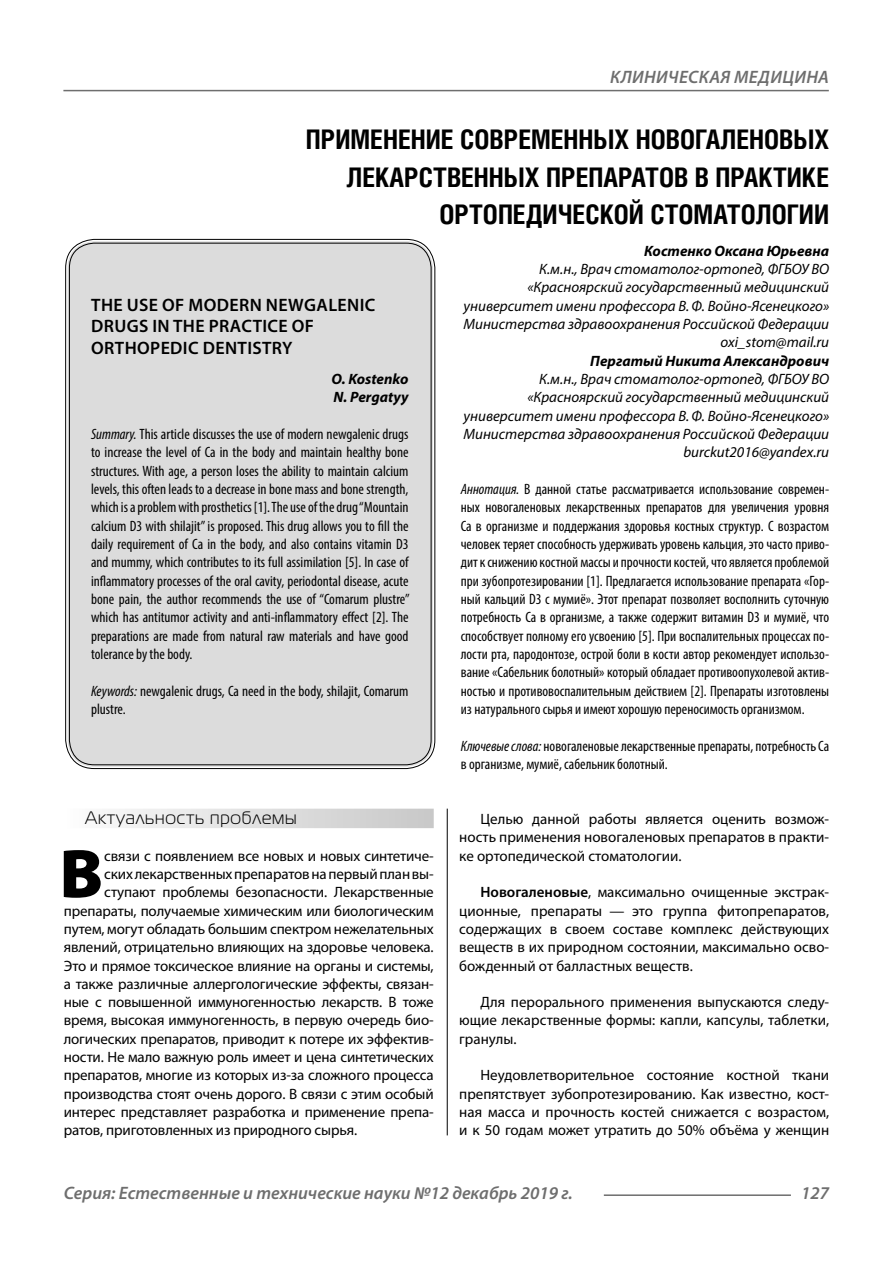
<style>
.page{position:relative;width:893px;height:1263px;background:#fff}
.page>*{position:absolute;margin:0;border:0;box-sizing:border-box;transform-origin:0 0}
.Bukvica{font:900 69.3px "Myriad Pro";color:#000}
.Header{font:700 27px/37.5px "Helios Cond C";color:#000;text-align:right}
.t1{font:italic 600 18px "Myriad Pro";color:#6e6e6e}
.Header-eng{font:600 18px/21.6px "Myriad Pro";letter-spacing:.02em;color:#000}
.Subheader{font:18px "Magistral C";letter-spacing:.05em;color:#000}
.Annotation-rus{font:condensed 15px/18.3px "Myriad Pro";color:#000;text-align:justify}
.Annotation-eng{font:condensed 15px/18.3px "Myriad Pro";color:#000;text-align:justify}
.Bukvica-2{font:15px "Myriad Pro";letter-spacing:-.01em;color:#000}
.Normal{font:15px/18.3px "Myriad Pro";color:#000;text-align:justify}
.Author-doc{font:italic 15px/18.3px "Myriad Pro";color:#000;text-align:right}
.Author{font:italic 700 15px "Myriad Pro";color:#000}
.Author-email{font:italic 15px "Myriad Pro";color:#000}
.Author-eng{font:italic 700 15px "Myriad Pro";color:#000}
.s1{font-style:italic}
.s2{font-weight:600}
</style>
<div class="page">
<hr style="left:447px;top:128px;width:1px;height:1007px;background:#000">
<div style="left:43px;top:0;width:786px;height:808px;background:#fff"></div>
<div style="left:64px;top:809px;width:370px;height:19px;background:linear-gradient(to right,#fcfcfc,#c8c8c8)"></div>
<div style="left:68px;top:241px;width:365px;height:526px;background:#dcdcdc;border-radius:27px"></div>
<hr style="left:604px;top:1194px;width:187px;height:2px;background:#6e6e6e">
<hr style="left:63px;top:90px;width:766px;height:1px;background:#6e6e6e">
<p class="t1" style="left:610px;top:66px;width:23px">Клиническая</p>
<p class="t1" style="left:734px;top:66px;width:13px">медицина</p>
<p class="Header" style="left:306px;top:120px;width:525px">ПРИМЕНЕНИЕ СОВРЕМЕННЫХ НОВОГАЛЕНОВЫХ<br>ЛЕКАРСТВЕННЫХ ПРЕПАРАТОВ В ПРАКТИКЕ<br>ОРТОПЕДИЧЕСКОЙ СТОМАТОЛОГИИ</p>
<p class="Author" style="left:644px;top:241px;width:187px">Костенко Оксана Юрьевна</p>
<p class="Author-doc" style="left:463px;top:260px;width:367px">К.м.н., Врач стоматолог-ортопед, ФГБОУ ВО «Красноярский государственный медицинский университет имени профессора В.Ф. Войно-Ясенецкого» Министерства здравоохранения Российской Федерации</p>
<p class="Author-email" style="left:721px;top:333px;width:110px">oxi_stom@mail.ru</p>
<p class="Author" style="left:590px;top:351px;width:240px">Пергатый Никита Александрович</p>
<p class="Author-doc" style="left:463px;top:370px;width:367px">К.м.н., Врач стоматолог-ортопед, ФГБОУ ВО «Красноярский государственный медицинский университет имени профессора В.Ф. Войно-Ясенецкого» Министерства здравоохранения Российской Федерации</p>
<p class="Author-email" style="left:683px;top:443px;width:147px">burckut2016@yandex.ru</p>
<p class="Annotation-rus" style="left:461px;top:480px;width:370px"><span class="s1">Аннотация.</span> В данной статье рассматривается использование современ&shy;ных новогаленовых лекарственных препаратов для увеличения уровня Са в организме и поддержания здоровья костных структур. С возрастом человек теряет способность удерживать уровень кальция, это часто приво&shy;дит к снижению костной массы и прочности костей, что является проблемой при зубопротезировании [1]. Предлагается использование препарата «Гор&shy;ный кальций D3 с мумиё». Этот препарат позволяет восполнить суточную потребность Са в организме, а также содержит витамин D3 и мумиё, что способствует полному его усвоению [5]. При воспалительных процессах по&shy;лости рта, пародонтозе, острой боли в кости автор рекомендует использо&shy;вание «Сабельник болотный» который обладает противоопухолевой актив&shy;ностью и противовоспалительным действием [2]. Препараты изготовлены из натурального сырья и имеют хорошую переносимость организмом.</p>
<p class="Annotation-rus" style="left:461px;top:736px;width:370px"><span class="s1">Ключевые слова:</span> новогаленовые лекарственные препараты, потребность Ca в организме, мумиё, сабельник болотный.</p>
<p class="Header-eng" style="left:91px;top:293px;width:286px">THE USE OF MODERN NEWGALENIC<br>DRUGS IN THE PRACTICE OF<br>ORTHOPEDIC DENTISTRY</p>
<p class="Author-eng" style="left:331px;top:369px;width:79px">O. Kostenko</p>
<p class="Author-eng" style="left:333px;top:388px;width:77px">N. Pergatyy</p>
<p class="Annotation-eng" style="left:91px;top:425px;width:320px"><span class="s1">Summary.</span> This article discusses the use of modern newgalenic drugs to increase the level of Ca in the body and maintain healthy bone structures. With age, a person loses the ability to maintain calcium levels, this often leads to a decrease in bone mass and bone strength, which is a problem with prosthetics [1]. The use of the drug “Mountain calcium D3 with shilajit” is proposed. This drug allows you to fill the daily requirement of Ca in the body, and also contains vitamin D3 and mummy, which contributes to its full assimilation [5]. In case of inflammatory processes of the oral cavity, periodontal disease, acute bone pain, the author recommends the use of “Comarum plustre” which has antitumor activity and anti-inflammatory effect [2]. The preparations are made from natural raw materials and have good tolerance by the body.</p>
<p class="Annotation-eng" style="left:91px;top:681px;width:319px"><span class="s1">Keywords:</span> newgalenic drugs, Ca need in the body, shilajit, Comarum plustre.</p>
<p class="Subheader" style="left:85px;top:808px;width:213px">Актуальность проблемы</p>
<p class="Bukvica" style="left:59px;top:827px;width:45px">В</p>
<p class="Bukvica-2" style="left:104px;top:846px;width:331px">связи с появлением все новых и новых синтетиче-</p>
<p class="Bukvica-2" style="left:104px;top:864px;width:331px">ских лекарственных препаратов на первый план вы-</p>
<p class="Bukvica-2" style="left:104px;top:883px;width:331px">ступают проблемы безопасности. Лекарственные</p>
<p class="Bukvica-2" style="left:64px;top:901px;width:371px">препараты, получаемые химическим или биологическим</p>
<p class="Bukvica-2" style="left:64px;top:919px;width:371px">путем, могут обладать большим спектром нежелательных</p>
<p class="Bukvica-2" style="left:64px;top:938px;width:371px">явлений, отрицательно влияющих на здоровье человека.</p>
<p class="Bukvica-2" style="left:64px;top:956px;width:371px">Это и прямое токсическое влияние на органы и системы,</p>
<p class="Bukvica-2" style="left:64px;top:974px;width:371px">а также различные аллергологические эффекты, связан-</p>
<p class="Bukvica-2" style="left:64px;top:993px;width:371px">ные с повышенной иммуногенностью лекарств. В тоже</p>
<p class="Bukvica-2" style="left:64px;top:1011px;width:371px">время, высокая иммуногенность, в первую очередь био-</p>
<p class="Bukvica-2" style="left:64px;top:1029px;width:371px">логических препаратов, приводит к потере их эффектив-</p>
<p class="Bukvica-2" style="left:64px;top:1048px;width:371px">ности. Не мало важную роль имеет и цена синтетических</p>
<p class="Bukvica-2" style="left:64px;top:1066px;width:371px">препаратов, многие из которых из-за сложного процесса</p>
<p class="Bukvica-2" style="left:64px;top:1084px;width:371px">производства стоят очень дорого. В связи с этим особый</p>
<p class="Bukvica-2" style="left:64px;top:1103px;width:371px">интерес представляет разработка и применение препа-</p>
<p class="Bukvica-2" style="left:64px;top:1121px;width:295px">ратов, приготовленных из природного сырья.</p>
<p class="Normal" style="left:459px;top:809px;width:371px;text-indent:21px">Целью данной работы является оценить возмож&shy;ность применения новогаленовых препаратов в практи&shy;ке ортопедической стоматологии.</p>
<p class="Normal" style="left:459px;top:883px;width:371px;text-indent:21px"><span class="s2">Новогаленовые</span>, максимально очищенные экстрак&shy;ционные, препараты — это группа фитопрепаратов, содержащих в своем составе комплекс действующих веществ в их природном состоянии, максимально осво&shy;божденный от балластных веществ.</p>
<p class="Normal" style="left:459px;top:993px;width:371px;text-indent:21px">Для перорального применения выпускаются следу&shy;ющие лекарственные формы: капли, капсулы, таблетки, гранулы.</p>
<p class="Normal" style="left:459px;top:1066px;width:371px;text-indent:21px">Неудовлетворительное состояние костной ткани препятствует зубопротезированию. Как известно, кост&shy;ная масса и прочность костей снижается с возрастом, и к 50 годам может утратить до 50% объёма у женщин</p>
<p class="t1" style="left:64px;top:1182px;width:510px">Серия: Естественные и технические науки №12 декабрь 2019 г.</p>
<p class="t1" style="left:801px;top:1182px;width:30px">127</p>
</div>
